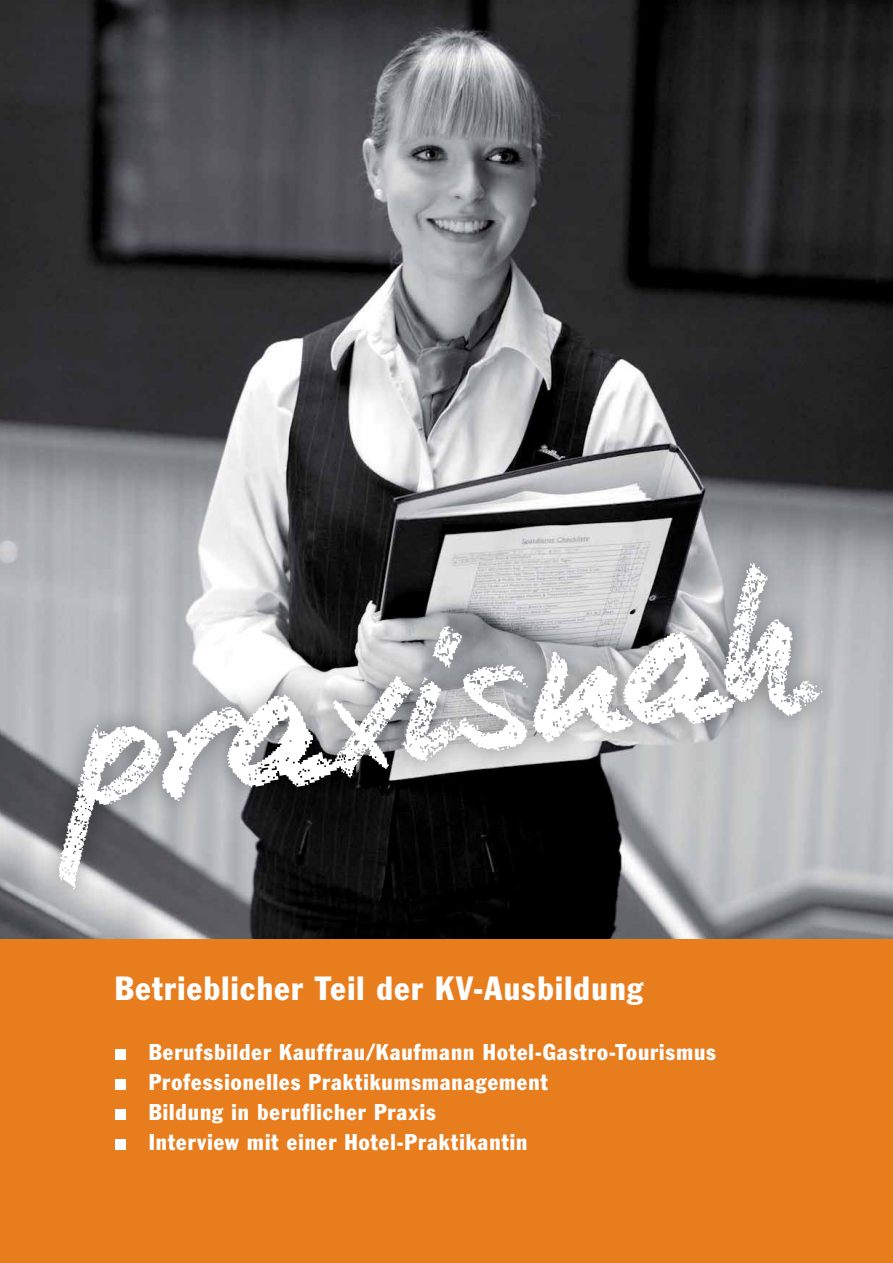
<style>
.page{position:relative;width:893px;height:1263px;background:#fff}
.page>*{position:absolute;margin:0;border:0;box-sizing:border-box;transform-origin:0 0}
.t1{font:180px "Pedell";color:#fff}
.t2{font:condensed 33px "Franklin Gothic";letter-spacing:.04em;color:#fff}
.t3{font:condensed 22.5px/30px "Franklin Gothic";letter-spacing:.045em;color:#fff}
</style>
<div class="page">
<img style="left:0;top:0;width:893px;height:940px">
<div style="left:0;top:940px;width:893px;height:323px;background:#e87d1e"></div>
<div style="left:115px;top:1049px;width:10px;height:11px;background:#fff"></div>
<div style="left:115px;top:1079px;width:10px;height:11px;background:#fff"></div>
<div style="left:115px;top:1109px;width:10px;height:11px;background:#fff"></div>
<div style="left:115px;top:1139px;width:10px;height:11px;background:#fff"></div>
<div style="left:36px;top:542px;width:805px;height:367px;background:#000;opacity:.4"></div>
<h1 class="t1" style="left:47px;top:650px;width:756px;rotate:-9deg">praxisnah</h1>
<h2 class="t2" style="left:115px;top:968px;width:530px">Betrieblicher Teil der KV-Ausbildung</h2>
<p class="t3" style="left:149px;top:1037px;width:568px">Berufsbilder Kauffrau/Kaufmann Hotel-Gastro-Tourismus Professionelles Praktikumsmanagement<br>Bildung in beruflicher Praxis<br>Interview mit einer Hotel-Praktikantin</p>
</div>
